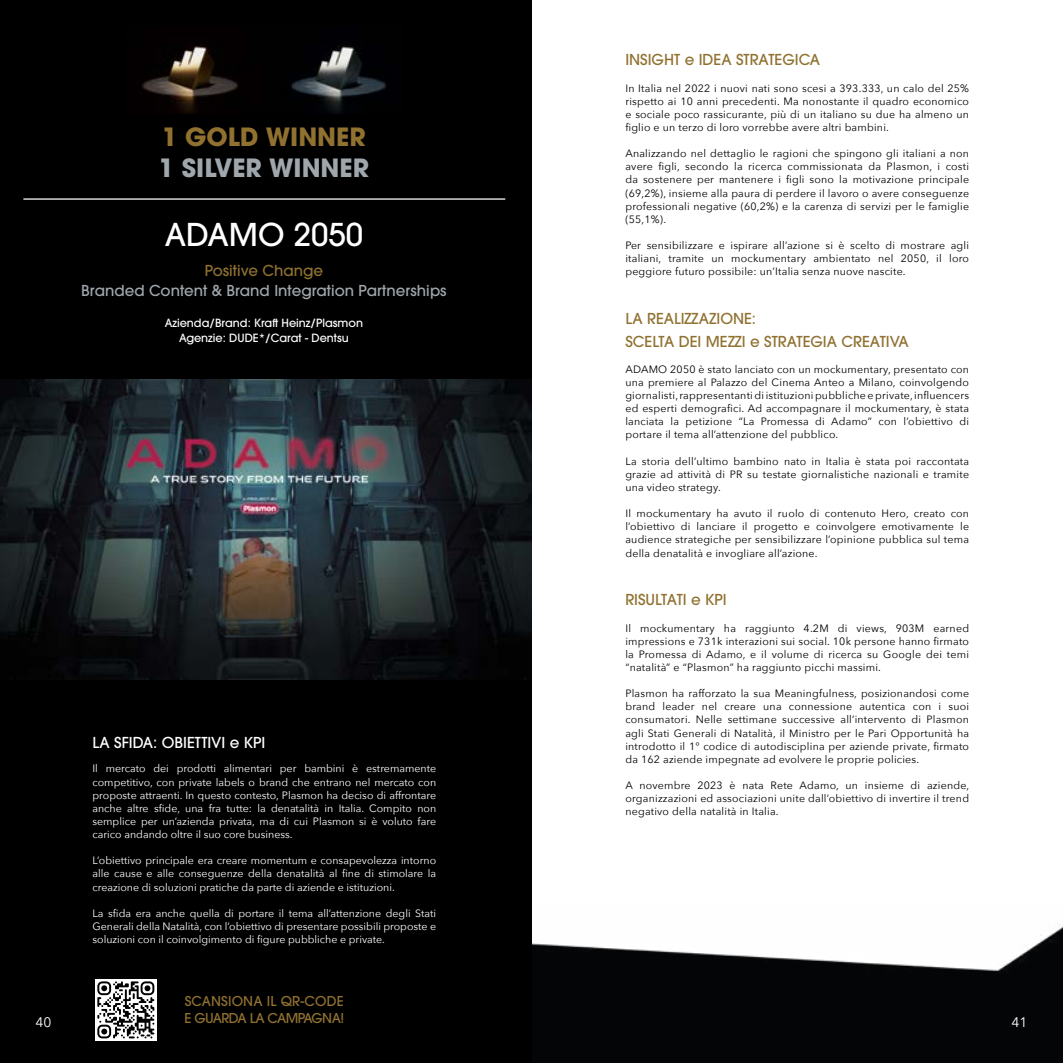
<style>
.page{position:relative;width:1063px;height:1063px;background:#fff}
.page>*{position:absolute;margin:0;border:0;box-sizing:border-box;transform-origin:0 0}
.t1{font:500 31.25px "ITC Avant Garde Pro";color:#fff}
.t2{font:700 25px "ITC Avant Garde Pro";color:#9fa7ad}
.t3{font:700 25px "ITC Avant Garde Pro";color:#907130}
.t4{font:500 15px/22.5px "ITC Avant Garde Pro";color:#907130}
.t5{font:500 15px "ITC Avant Garde Pro";color:#9fa7ad}
.t6{font:500 15px "ITC Avant Garde Pro";color:#fff}
.t7{font:13.75px "Avenir Next";color:#fff}
.t8{font:500 13.5px/16.9px "ITC Avant Garde Pro";letter-spacing:-.02em;color:#907130}
.t9{font:500 11.25px/15px "ITC Avant Garde Pro";color:#fff;text-align:center}
.t10{font:10.62px/13.1px "Avenir Next";letter-spacing:.02em;color:#000;text-align:justify}
.t11{font:10.62px/13.1px "Avenir Next";color:#fff;text-align:justify}
</style>
<div class="page">
<img style="left:531px;top:904px;width:532px;height:159px">
<div style="left:0;top:0;width:531px;height:1063px;background:#000"></div>
<img style="left:0;top:379px;width:531px;height:301px">
<svg style="left:95px;top:979px;width:62px;height:62px"></svg>
<svg style="left:97px;top:981px;width:57px;height:14px"></svg>
<img style="left:142px;top:45px;width:245px;height:68px">
<hr style="left:23px;top:198px;width:482px;height:2px;background:#fff">
<h2 class="t3" style="left:162px;top:120px;width:205px">1 GOLD WINNER</h2>
<h2 class="t2" style="left:159px;top:151px;width:212px">1 SILVER WINNER</h2>
<h1 class="t1" style="left:165px;top:215px;width:200px">ADAMO 2050</h1>
<h3 class="t4" style="left:205px;top:259px;width:120px">Positive Change</h3>
<h3 class="t5" style="left:81px;top:281px;width:367px">Branded Content &amp; Brand Integration Partnerships</h3>
<p class="t9" style="left:165px;top:315px;width:200px">Azienda/Brand: Kraft Heinz/Plasmon<br>Agenzie: DUDE*/Carat - Dentsu</p>
<p class="t7" style="left:35px;top:1011px;width:17px">40</p>
<h3 class="t6" style="left:92px;top:733px;width:174px">LA SFIDA: OBIETTIVI e KPI</h3>
<p class="t11" style="left:92px;top:762px;width:345px">Il mercato dei prodotti alimentari per bambini è estremamente competitivo, con private labels o brand che entrano nel mercato con proposte attraenti. In questo contesto, Plasmon ha deciso di affrontare anche altre sfide, una fra tutte: la denatalità in Italia. Compito non semplice per un’azienda privata, ma di cui Plasmon si è voluto fare carico andando oltre il suo core business.</p>
<p class="t11" style="left:92px;top:854px;width:345px">L’obiettivo principale era creare momentum e consapevolezza intorno alle cause e alle conseguenze della denatalità al fine di stimolare la creazione di soluzioni pratiche da parte di aziende e istituzioni.</p>
<p class="t11" style="left:92px;top:906px;width:345px">La sfida era anche quella di portare il tema all’attenzione degli Stati Generali della Natalità, con l’obiettivo di presentare possibili proposte e soluzioni con il coinvolgimento di figure pubbliche e private.</p>
<p class="t8" style="left:185px;top:993px;width:161px">SCANSIONA IL QR-CODE<br>E GUARDA LA CAMPAGNA!</p>
<h3 class="t4" style="left:625px;top:48px;width:196px">INSIGHT e IDEA STRATEGICA</h3>
<p class="t10" style="left:625px;top:81px;width:345px">In Italia nel 2022 i nuovi nati sono scesi a 393.333, un calo del 25% rispetto ai 10 anni precedenti. Ma nonostante il quadro economico e sociale poco rassicurante, più di un italiano su due ha almeno un figlio e un terzo di loro vorrebbe avere altri bambini.</p>
<p class="t10" style="left:625px;top:146px;width:345px">Analizzando nel dettaglio le ragioni che spingono gli italiani a non avere figli, secondo la ricerca commissionata da Plasmon, i costi da sostenere per mantenere i figli sono la motivazione principale (69,2%), insieme alla paura di perdere il lavoro o avere conseguenze professionali negative (60,2%) e la carenza di servizi per le famiglie (55,1%).</p>
<p class="t10" style="left:625px;top:238px;width:345px">Per sensibilizzare e ispirare all’azione si è scelto di mostrare agli italiani, tramite un mockumentary ambientato nel 2050, il loro peggiore futuro possibile: un’Italia senza nuove nascite.</p>
<h3 class="t4" style="left:625px;top:307px;width:285px">LA REALIZZAZIONE:<br>SCELTA DEI MEZZI e STRATEGIA CREATIVA</h3>
<p class="t10" style="left:625px;top:362px;width:345px">ADAMO 2050 è stato lanciato con un mockumentary, presentato con una premiere al Palazzo del Cinema Anteo a Milano, coinvolgendo giornalisti, rappresentanti di istituzioni pubbliche e private, influencers ed esperti demografici. Ad accompagnare il mockumentary, è stata lanciata la petizione “La Promessa di Adamo” con l’obiettivo di portare il tema all’attenzione del pubblico.</p>
<p class="t10" style="left:625px;top:454px;width:345px">La storia dell’ultimo bambino nato in Italia è stata poi raccontata grazie ad attività di PR su testate giornalistiche nazionali e tramite una video strategy.</p>
<p class="t10" style="left:625px;top:506px;width:345px">Il mockumentary ha avuto il ruolo di contenuto Hero, creato con l’obiettivo di lanciare il progetto e coinvolgere emotivamente le audience strategiche per sensibilizzare l’opinione pubblica sul tema della denatalità e invogliare all’azione.</p>
<h3 class="t4" style="left:625px;top:588px;width:103px">RISULTATI e KPI</h3>
<p class="t10" style="left:625px;top:621px;width:345px">Il mockumentary ha raggiunto 4.2M di views, 903M earned impressions e 731k interazioni sui social. 10k persone hanno firmato la Promessa di Adamo, e il volume di ricerca su Google dei temi “natalità” e “Plasmon” ha raggiunto picchi massimi.</p>
<p class="t10" style="left:625px;top:686px;width:345px">Plasmon ha rafforzato la sua Meaningfulness, posizionandosi come brand leader nel creare una connessione autentica con i suoi consumatori. Nelle settimane successive all’intervento di Plasmon agli Stati Generali di Natalità, il Ministro per le Pari Opportunità ha introdotto il 1° codice di autodisciplina per aziende private, firmato da 162 aziende impegnate ad evolvere le proprie policies.</p>
<p class="t10" style="left:625px;top:778px;width:346px">A novembre 2023 è nata Rete Adamo, un insieme di aziende, organizzazioni ed associazioni unite dall’obiettivo di invertire il trend negativo della natalità in Italia.</p>
<p class="t7" style="left:1012px;top:1011px;width:17px">41</p>
</div>
